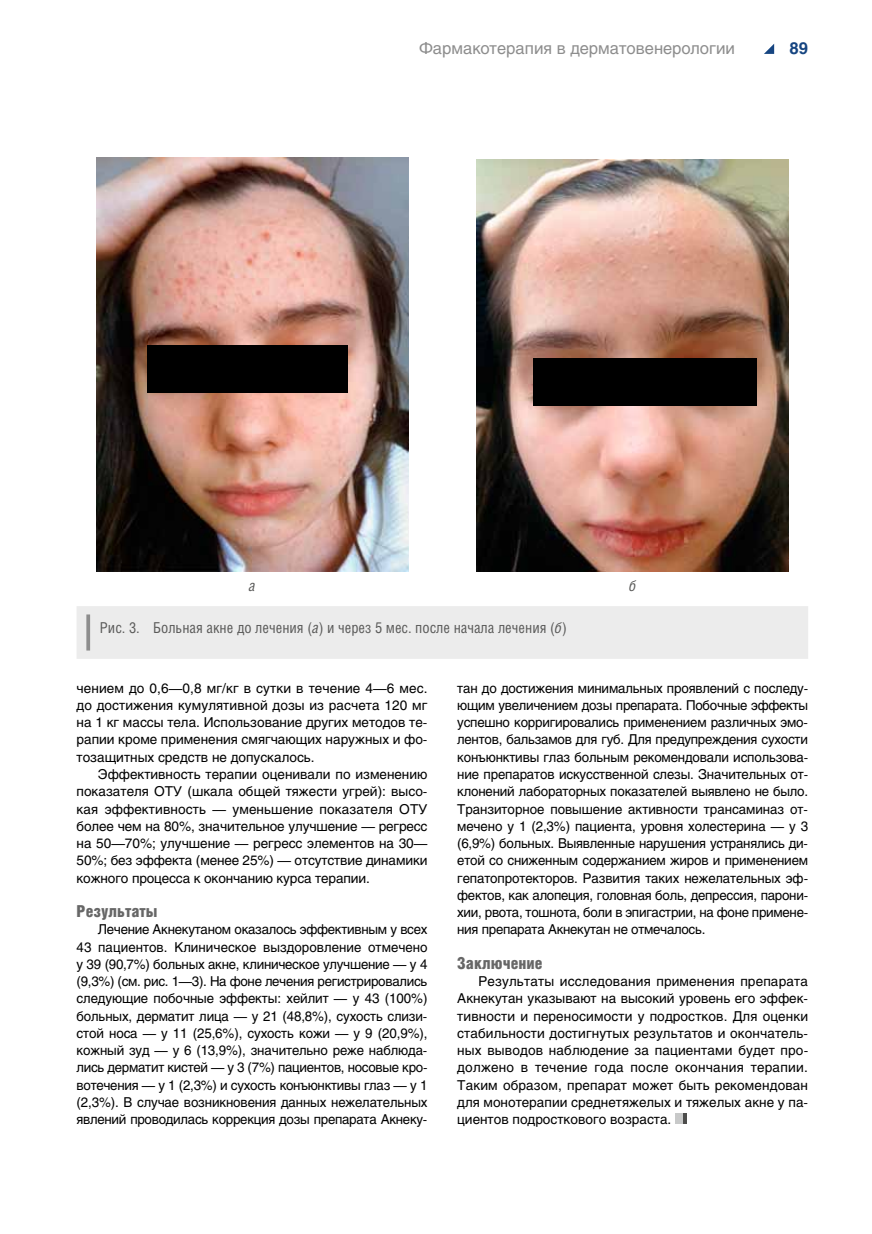
<style>
.page{position:relative;width:872px;height:1234px;background:#fff}
.page>*{position:absolute;margin:0;border:0;box-sizing:border-box;transform-origin:0 0}
.t1{font:16.5px "Helios C";color:#8d8d8d}
.t2{font:16.5px "Helios Cond Black C";color:#676767}
.t3{font:700 16.5px "Helios C";color:#164581}
.t4{font:15px "Helios Cond C";color:#5a5a59}
.t5{font:italic 15px "Helios Cond C";color:#5a5a59}
.t6{font:13.5px/17.2px "Helios C";letter-spacing:-.01em;color:#000;text-align:justify}
.s1{font-style:italic}
</style>
<div class="page">
<svg style="left:764px;top:44px;width:10px;height:10px"></svg>
<div style="left:675px;top:1113px;width:10px;height:10px;background:#c8c9c9"></div>
<hr style="left:683px;top:1113px;width:4px;height:10px;background:#4d4d4c">
<img style="left:96px;top:157px;width:312px;height:414px">
<img style="left:477px;top:159px;width:311px;height:412px">
<div style="left:77px;top:606px;width:731px;height:52px;background:#ececec"></div>
<svg style="left:86px;top:614px;width:4px;height:36px"></svg>
<div style="left:147px;top:344px;width:201px;height:48px;background:#000"></div>
<div style="left:533px;top:358px;width:224px;height:47px;background:#000"></div>
<p class="t1" style="left:419px;top:38px;width:317px">Фармакотерапия в дерматовенерологии</p>
<p class="t3" style="left:789px;top:38px;width:20px">89</p>
<p class="t5" style="left:249px;top:576px;width:8px">а</p>
<p class="t5" style="left:629px;top:576px;width:9px">б</p>
<p class="t4" style="left:100px;top:618px;width:469px">Рис. 3. Больная акне до лечения (<span class="s1">а</span>) и через 5 мес. после начала лечения (<span class="s1">б</span>)</p>
<p class="t6" style="left:77px;top:679px;width:352px">чением до 0,6—0,8 мг/кг в сутки в течение 4—6 мес. до достижения кумулятивной дозы из расчета 120 мг на 1 кг массы тела. Использование других методов те&shy;рапии кроме применения смягчающих наружных и фо&shy;тозащитных средств не допускалось.</p>
<p class="t6" style="left:77px;top:765px;width:352px;text-indent:21px">Эффективность терапии оценивали по изменению показателя ОТУ (шкала общей тяжести угрей): высо&shy;кая эффективность — уменьшение показателя ОТУ более чем на 80%, значительное улучшение — регресс на 50—70%; улучшение — регресс элементов на 30— 50%; без эффекта (менее 25%) — отсутствие динамики кожного процесса к окончанию курса терапии.</p>
<p class="t2" style="left:77px;top:901px;width:83px">Результаты</p>
<p class="t6" style="left:77px;top:920px;width:352px;text-indent:21px">Лечение Акнекутаном оказалось эффективным у всех 43 пациентов. Клиническое выздоровление отмечено у 39 (90,7%) больных акне, клиническое улучшение — у 4 (9,3%) (см. рис. 1—3). На фоне лечения регистрировались следующие побочные эффекты: хейлит — у 43 (100%) больных, дерматит лица — у 21 (48,8%), сухость слизи&shy;стой носа — у 11 (25,6%), сухость кожи — у 9 (20,9%), кожный зуд — у 6 (13,9%), значительно реже наблюда&shy;лись дерматит кистей — у 3 (7%) пациентов, носовые кро&shy;вотечения — у 1 (2,3%) и сухость конъюнктивы глаз — у 1 (2,3%). В случае возникновения данных нежелательных явлений проводилась коррекция дозы препарата Акнеку-</p>
<p class="t6" style="left:457px;top:679px;width:352px">тан до достижения минимальных проявлений с последу&shy;ющим увеличением дозы препарата. Побочные эффекты успешно корригировались применением различных эмо&shy;лентов, бальзамов для губ. Для предупреждения сухости конъюнктивы глаз больным рекомендовали использова&shy;ние препаратов искусственной слезы. Значительных от&shy;клонений лабораторных показателей выявлено не было.<br>Транзиторное повышение активности трансаминаз от&shy;мечено у 1 (2,3%) пациента, уровня холестерина — у 3 (6,9%) больных. Выявленные нарушения устранялись ди&shy;етой со сниженным содержанием жиров и применением гепатопротекторов. Развития таких нежелательных эф&shy;фектов, как алопеция, головная боль, депрессия, парони&shy;хии, рвота, тошнота, боли в эпигастрии, на фоне примене&shy;ния препарата Акнекутан не отмечалось.</p>
<p class="t2" style="left:457px;top:953px;width:87px">Заключение</p>
<p class="t6" style="left:457px;top:972px;width:352px;text-indent:21px">Результаты исследования применения препарата Акнекутан указывают на высокий уровень его эффек&shy;тивности и переносимости у подростков. Для оценки стабильности достигнутых результатов и окончатель&shy;ных выводов наблюдение за пациентами будет про&shy;должено в течение года после окончания терапии.<br>Таким образом, препарат может быть рекомендован для монотерапии среднетяжелых и тяжелых акне у па&shy;циентов подросткового возраста.</p>
</div>
